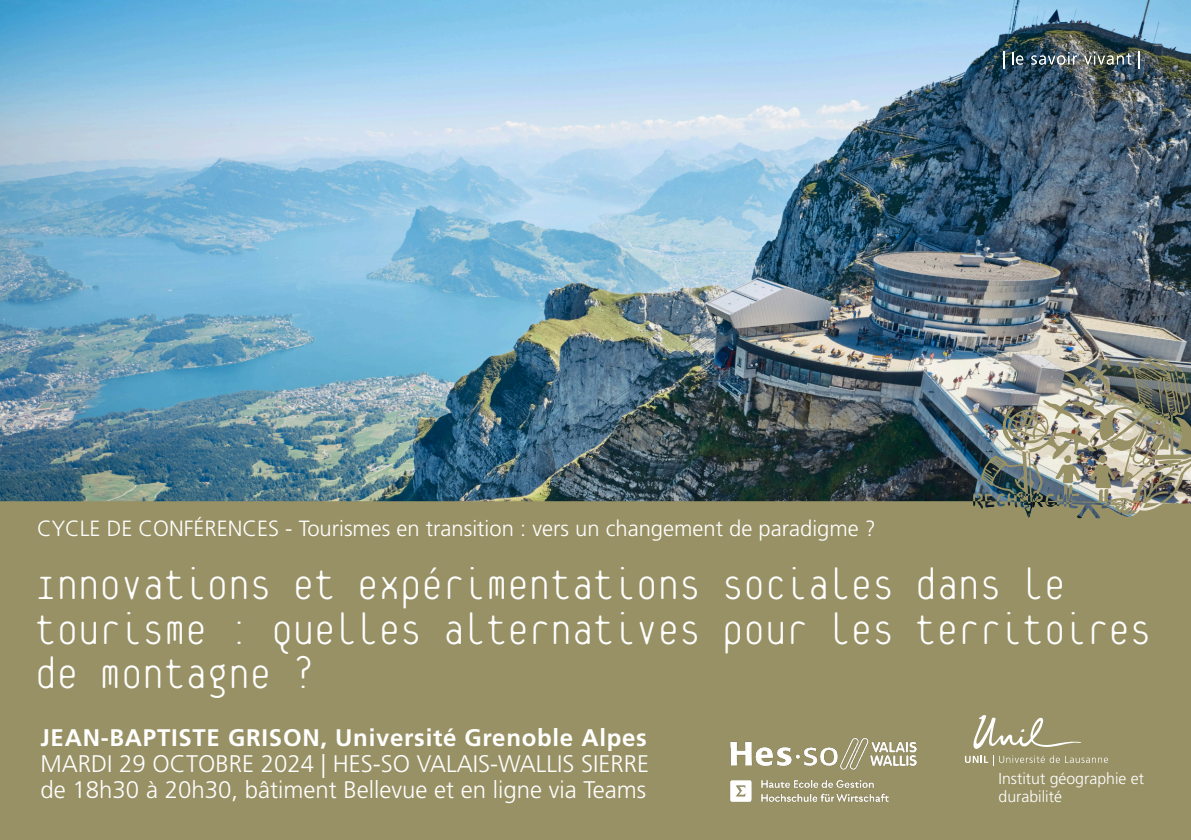
<style>
.page{position:relative;width:1191px;height:840px;background:#fff}
.page>*{position:absolute;margin:0;border:0;box-sizing:border-box;transform-origin:0 0}
.t1{font:100 48px/44px "Platelet OT";letter-spacing:-.015em;color:#fff}
.t2{font:300 24px/26px "Frutiger LT Std";color:#fff}
.t3{font:700 24px "Frutiger LT Std";letter-spacing:.03em;color:#fff}
.t4{font:300 22px "Frutiger LT Std";color:#fff}
.t5{font:300 15.8px/18.2px "Frutiger LT Std";color:#fff}
</style>
<div class="page">
<img style="left:0;top:0;width:1191px;height:355px">
<img style="left:0;top:355px;width:1191px;height:484px">
<svg style="left:965px;top:715px;width:143px;height:50px;background:#a49e77"></svg>
<img style="left:716px;top:727px;width:214px;height:88px">
<svg style="left:1003px;top:52px;width:1px;height:17px"></svg>
<svg style="left:1012px;top:52px;width:11px;height:13px"></svg>
<svg style="left:1031px;top:52px;width:46px;height:13px"></svg>
<svg style="left:1084px;top:52px;width:47px;height:13px"></svg>
<svg style="left:1138px;top:52px;width:1px;height:17px"></svg>
<p class="t4" style="left:37px;top:519px;width:840px">CYCLE DE CONFÉRENCES - Tourismes en transition : vers un changement de paradigme ?</p>
<p class="t1" style="left:35px;top:566px;width:1118px">Innovations et expérimentations sociales dans le tourisme : quelles alternatives pour les territoires de montagne ?</p>
<p class="t3" style="left:41px;top:727px;width:608px">JEAN-BAPTISTE GRISON, Université Grenoble Alpes</p>
<p class="t2" style="left:41px;top:752px;width:610px">MARDI 29 OCTOBRE 2024 | HES-SO VALAIS-WALLIS SIERRE de 18h30 à 20h30, bâtiment Bellevue et en ligne via Teams</p>
<p class="t5" style="left:998px;top:770px;width:147px">Institut géographie et durabilité</p>
</div>
